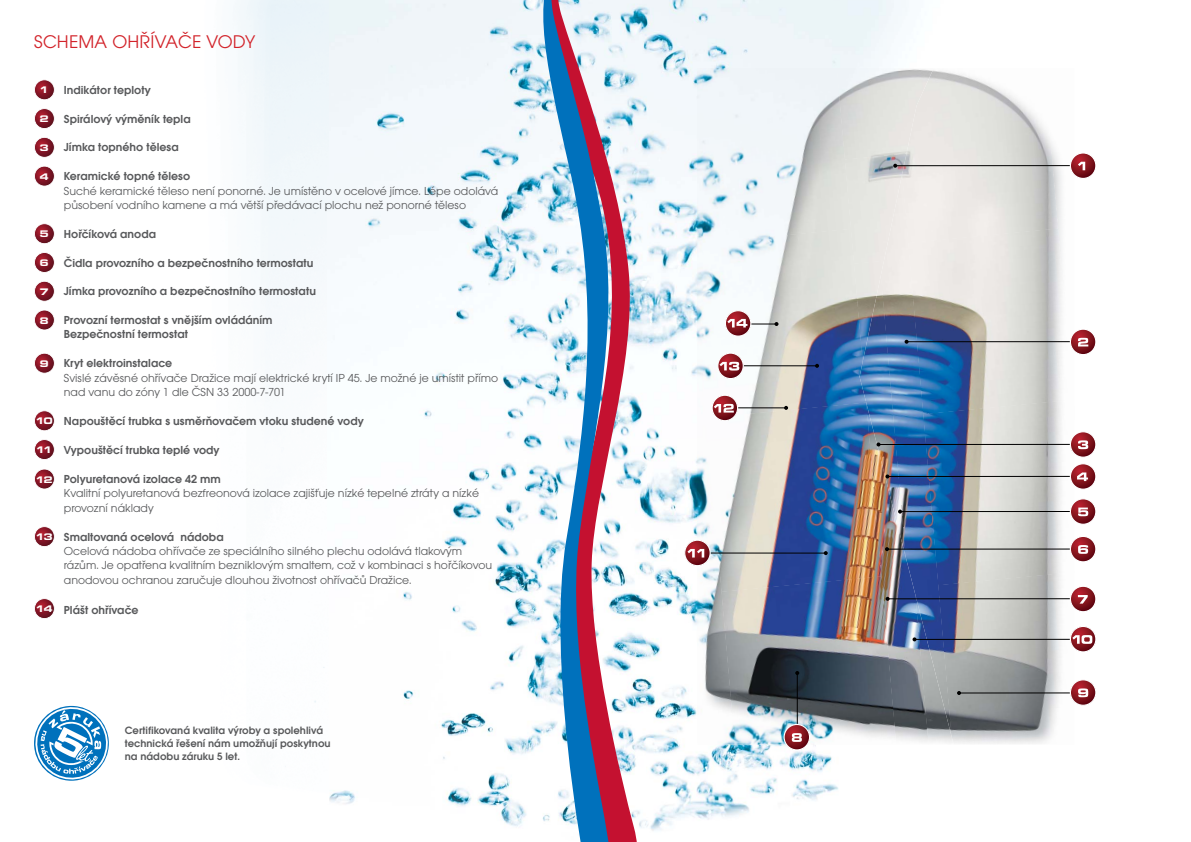
<style>
.page{position:relative;width:1191px;height:842px;background:#fff}
.page>*{position:absolute;margin:0;border:0;box-sizing:border-box;transform-origin:0 0}
.t1{font:19px "Avant Gar Got Itc TCE Boo";letter-spacing:.01em;color:#d2232a}
.t2{font:12px/14.4px "Avant Gar Got Itc TCE Boo";color:#58595b}
.t3{font:12px/14.4px "Avant Gar Got Itc TCE Dem";color:#58595b}
.t4{font:11px/13.2px "Avant Gar Got Itc TCE Dem";color:#58595b}
.s1{font-family:"Eurostile TCE";font-weight:900;font-stretch:expanded;font-size:9.9px;color:#fff}
</style>
<div class="page">
<img style="left:328px;top:0;width:201px;height:827px">
<img style="left:648px;top:738px;width:175px;height:93px">
<img style="left:823px;top:755px;width:16px;height:38px">
<img style="left:648px;top:0;width:69px;height:738px">
<div style="left:717px;top:0;width:192px;height:68px;background:#f0f5f9"></div>
<svg style="left:34px;top:705px;width:75px;height:76px"></svg>
<svg style="left:621px;top:0;width:27px;height:842px"></svg>
<svg style="left:529px;top:0;width:92px;height:842px"></svg>
<svg style="left:34px;top:79px;width:21px;height:21px"></svg>
<svg style="left:34px;top:108px;width:21px;height:21px"></svg>
<svg style="left:34px;top:137px;width:21px;height:21px"></svg>
<svg style="left:34px;top:166px;width:21px;height:20px"></svg>
<svg style="left:34px;top:223px;width:21px;height:21px"></svg>
<svg style="left:34px;top:252px;width:21px;height:21px"></svg>
<svg style="left:34px;top:281px;width:21px;height:21px"></svg>
<svg style="left:34px;top:310px;width:21px;height:20px"></svg>
<svg style="left:34px;top:353px;width:21px;height:21px"></svg>
<svg style="left:34px;top:410px;width:21px;height:21px"></svg>
<svg style="left:34px;top:439px;width:21px;height:21px"></svg>
<svg style="left:34px;top:469px;width:21px;height:20px"></svg>
<svg style="left:34px;top:526px;width:21px;height:21px"></svg>
<svg style="left:34px;top:598px;width:21px;height:21px"></svg>
<img style="left:697px;top:68px;width:5px;height:285px">
<img style="left:697px;top:353px;width:5px;height:391px">
<img style="left:941px;top:71px;width:102px;height:157px">
<img style="left:1043px;top:128px;width:26px;height:100px">
<img style="left:895px;top:140px;width:58px;height:450px">
<img style="left:866px;top:272px;width:40px;height:127px">
<img style="left:908px;top:228px;width:161px;height:171px">
<img style="left:929px;top:399px;width:140px;height:186px">
<img style="left:938px;top:571px;width:131px;height:173px">
<img style="left:702px;top:68px;width:142px;height:161px">
<img style="left:836px;top:68px;width:105px;height:92px">
<img style="left:844px;top:153px;width:74px;height:111px">
<img style="left:702px;top:229px;width:164px;height:173px">
<img style="left:854px;top:260px;width:41px;height:108px">
<img style="left:702px;top:373px;width:33px;height:371px">
<img style="left:706px;top:402px;width:160px;height:190px">
<img style="left:866px;top:399px;width:63px;height:342px">
<img style="left:721px;top:576px;width:176px;height:168px">
<img style="left:915px;top:590px;width:38px;height:154px">
<hr style="left:702px;top:552px;width:123px;height:2px;background:#000">
<svg style="left:823px;top:551px;width:4px;height:4px"></svg>
<svg style="left:684px;top:540px;width:27px;height:26px"></svg>
<hr style="left:914px;top:639px;width:163px;height:1px;background:#000">
<svg style="left:912px;top:637px;width:4px;height:4px"></svg>
<svg style="left:1069px;top:626px;width:27px;height:26px"></svg>
<hr style="left:959px;top:692px;width:118px;height:1px;background:#000">
<svg style="left:957px;top:691px;width:4px;height:4px"></svg>
<svg style="left:1069px;top:680px;width:27px;height:26px"></svg>
<hr style="left:887px;top:598px;width:189px;height:1px;background:#000">
<svg style="left:885px;top:597px;width:4px;height:4px"></svg>
<hr style="left:887px;top:548px;width:186px;height:2px;background:#000">
<svg style="left:885px;top:547px;width:4px;height:4px"></svg>
<hr style="left:900px;top:511px;width:174px;height:1px;background:#000">
<svg style="left:898px;top:510px;width:4px;height:4px"></svg>
<svg style="left:1069px;top:499px;width:27px;height:26px"></svg>
<svg style="left:1069px;top:537px;width:27px;height:25px"></svg>
<svg style="left:1069px;top:586px;width:27px;height:26px"></svg>
<hr style="left:796px;top:673px;width:2px;height:66px;background:#000">
<svg style="left:795px;top:671px;width:4px;height:4px"></svg>
<svg style="left:783px;top:724px;width:27px;height:26px"></svg>
<hr style="left:887px;top:476px;width:184px;height:1px;background:#000">
<svg style="left:885px;top:474px;width:4px;height:4px"></svg>
<hr style="left:878px;top:444px;width:194px;height:1px;background:#000">
<svg style="left:876px;top:442px;width:4px;height:4px"></svg>
<svg style="left:1069px;top:432px;width:27px;height:58px"></svg>
<hr style="left:906px;top:341px;width:170px;height:1px;background:#000">
<svg style="left:904px;top:340px;width:4px;height:4px"></svg>
<svg style="left:1069px;top:329px;width:27px;height:25px"></svg>
<hr style="left:735px;top:407px;width:51px;height:1px;background:#000">
<svg style="left:784px;top:406px;width:4px;height:4px"></svg>
<hr style="left:736px;top:365px;width:81px;height:1px;background:#000">
<svg style="left:815px;top:364px;width:4px;height:4px"></svg>
<svg style="left:711px;top:395px;width:27px;height:26px"></svg>
<svg style="left:717px;top:352px;width:27px;height:27px"></svg>
<hr style="left:736px;top:323px;width:40px;height:1px;background:#000">
<svg style="left:774px;top:322px;width:4px;height:4px"></svg>
<svg style="left:725px;top:310px;width:26px;height:27px"></svg>
<hr style="left:895px;top:165px;width:176px;height:1px;background:#000">
<svg style="left:893px;top:164px;width:4px;height:4px"></svg>
<svg style="left:1069px;top:153px;width:27px;height:25px"></svg>
<h1 class="t1" style="left:34px;top:36px;width:223px">SCHEMA OHŘÍVAČE VODY</h1>
<p class="t3" style="left:39px;top:84px;width:113px"><span class="s1">1</span> Indikátor teploty</p>
<p class="t3" style="left:39px;top:112px;width:153px"><span class="s1">2</span> Spirálový výměník tepla</p>
<p class="t3" style="left:39px;top:141px;width:141px"><span class="s1">3</span> Jímka topného tělesa</p>
<p class="t3" style="left:39px;top:170px;width:152px"><span class="s1">4</span> Keramické topné těleso</p>
<p class="t2" style="left:64px;top:184px;width:436px">Suché keramické těleso není ponorné. Je umístěno v ocelové jímce. Lépe odolává působení vodního kamene a má větší předávací plochu než ponorné těleso</p>
<p class="t3" style="left:39px;top:228px;width:118px"><span class="s1">5</span> Hořčíková anoda</p>
<p class="t3" style="left:39px;top:256px;width:276px"><span class="s1">6</span> Čidla provozního a bezpečnostního termostatu</p>
<p class="t3" style="left:39px;top:285px;width:278px"><span class="s1">7</span> Jímka provozního a bezpečnostního termostatu</p>
<p class="t3" style="left:64px;top:314px;width:210px;text-indent:-24px"><span class="s1">8</span> Provozní termostat s vnějším ovládáním<br>Bezpečnostní termostat</p>
<p class="t3" style="left:39px;top:357px;width:134px"><span class="s1">9</span> Kryt elektroinstalace</p>
<p class="t2" style="left:64px;top:371px;width:436px">Svislé závěsné ohřívače Dražice mají elektrické krytí IP 45. Je možné je umístit přímo nad vanu do zóny 1 dle ČSN 33 2000-7-701</p>
<p class="t3" style="left:35px;top:415px;width:330px"><span class="s1">10</span> Napouštěcí trubka s usměrňovačem vtoku studené vody</p>
<p class="t3" style="left:36px;top:444px;width:185px"><span class="s1">11</span> Vypouštěcí trubka teplé vody</p>
<p class="t3" style="left:36px;top:473px;width:187px"><span class="s1">12</span> Polyuretanová izolace 42 mm</p>
<p class="t2" style="left:64px;top:487px;width:417px">Kvalitní polyuretanová bezfreonová izolace zajišťuje nízké tepelné ztráty a nízké provozní náklady</p>
<p class="t3" style="left:36px;top:530px;width:190px"><span class="s1">13</span> Smaltovaná ocelová nádoba</p>
<p class="t2" style="left:64px;top:545px;width:430px">Ocelová nádoba ohřívače ze speciálního silného plechu odolává tlakovým rázům. Je opatřena kvalitním bezniklovým smaltem, což v kombinaci s hořčíkovou anodovou ochranou zaručuje dlouhou životnost ohřívačů Dražice.</p>
<p class="t3" style="left:36px;top:604px;width:104px"><sup>14</sup> Plášt ohřívače</p>
<p class="t4" style="left:125px;top:725px;width:207px">Certifikovaná kvalita výroby a spolehlivá technická řešení nám umožňují poskytnou na nádobu záruku 5 let.</p>
</div>
